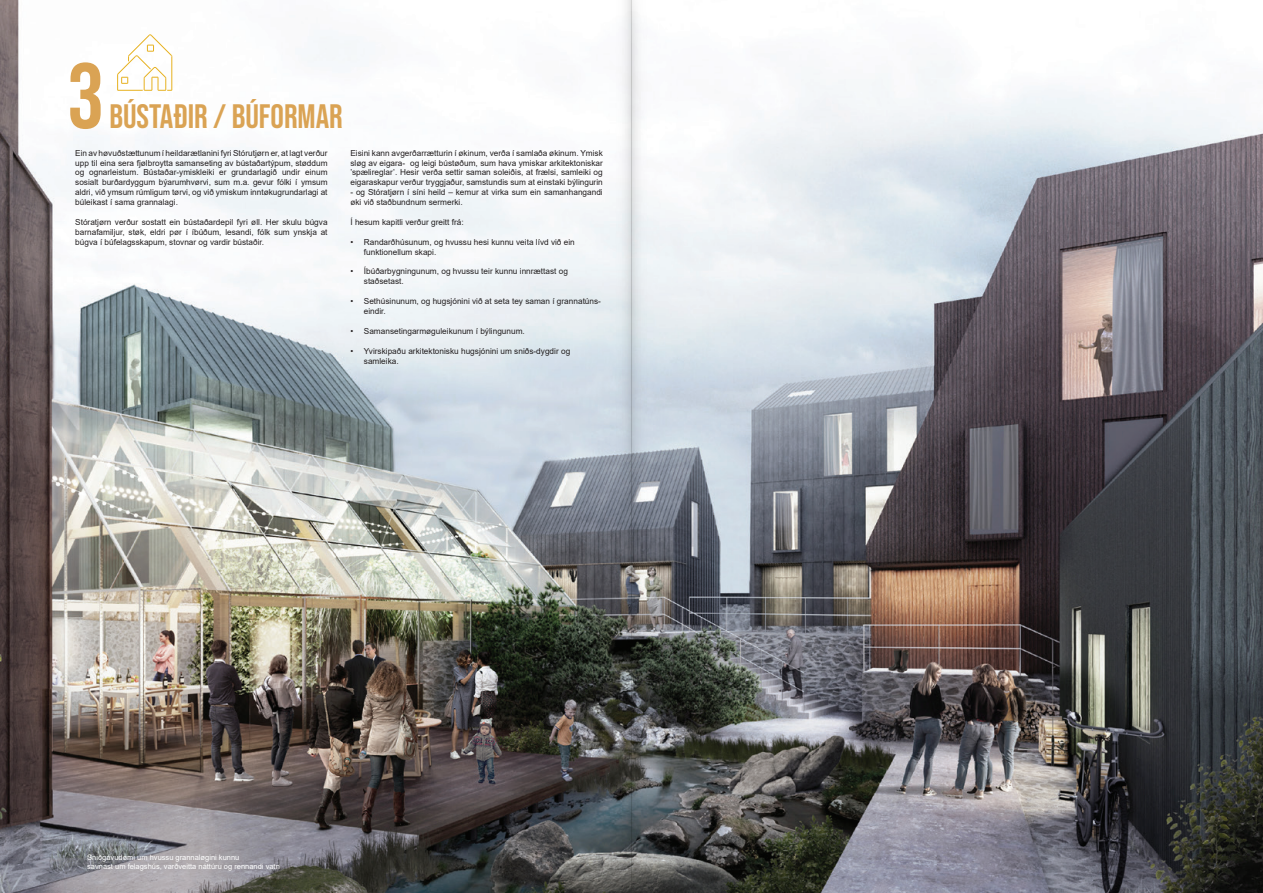
<style>
.page{position:relative;width:1263px;height:893px;background:#fff}
.page>*{position:absolute;margin:0;border:0;box-sizing:border-box;transform-origin:0 0}
.t1{font:92.55px "Bebas Neue";color:#daa354}
.t2{font:33.75px "Bebas Neue";color:#daa354}
.t3{font:8.25px/9.9px "Arial";color:#231f20}
.t4{font:7.5px/9px "Arial";color:#fff}
</style>
<div class="page">
<img style="left:0;top:0;width:1263px;height:893px">
<svg style="left:117px;top:34px;width:56px;height:57px"></svg>
<img style="left:343px;top:0;width:577px;height:893px">
<h1 class="t1" style="left:67px;top:44px;width:39px">3</h1>
<h2 class="t2" style="left:109px;top:98px;width:235px">BÚSTAÐIR / BÚFORMAR</h2>
<p class="t3" style="left:75px;top:148px;width:254px;text-align:justify">Ein av høvuðstættunum í heildarætlanini fyri Stórutjørn er, at lagt verður upp til eina sera fjølbroytta samanseting av bústaðartýpum, støddum og ognarleistum. Bústaðar-ymiskleiki er grundarlagið undir einum sosialt burðardyggum býarumhvørvi, sum m.a. gevur fólki í ymsum aldri, við ymsum rúmligum tørvi, og við ymiskum inntøkugrundarlagi at búleikast í sama grannalagi.</p>
<p class="t3" style="left:75px;top:217px;width:254px;text-align:justify">Stóratjørn verður sostatt ein bústaðardepil fyri øll. Her skulu búgva barnafamiljur, støk, eldri pør í íbúðum, lesandi, fólk sum ynskja at búgva í búfelagsskapum, stovnar og vardir bústaðir.</p>
<p class="t3" style="left:350px;top:148px;width:254px;text-align:justify">Eisini kann avgerðarrætturin í økinum, verða í samlaða økinum. Ymisk sløg av eigara- og leigi bústøðum, sum hava ymiskar arkitektoniskar ’spælireglar’. Hesir verða settir saman soleiðis, at frælsi, samleiki og eigaraskapur verður tryggjaður, samstundis sum at einstaki býlingurin</p>
<p class="t3" style="left:350px;top:187px;width:254px">- og Stóratjørn í síni heild – kemur at virka sum ein samanhangandi øki við staðbundnum sermerki.</p>
<p class="t3" style="left:350px;top:217px;width:115px">Í hesum kapitli verður greitt frá:</p>
<p class="t3" style="left:364px;top:237px;width:212px;text-indent:-13px">• Randarðhúsunum, og hvussu hesi kunnu veita lívd við ein funktionellum skapi.</p>
<p class="t3" style="left:364px;top:267px;width:206px;text-indent:-13px">• Íbúðarbygningunum, og hvussu teir kunnu innrættast og staðsetast.</p>
<p class="t3" style="left:364px;top:296px;width:239px;text-indent:-13px">• Sethúsinunum, og hugsjónini við at seta tey saman í grannatúns&shy;eindir.</p>
<p class="t3" style="left:350px;top:326px;width:174px">• Samansetingarmøguleikunum í býlingunum.</p>
<p class="t3" style="left:364px;top:346px;width:208px;text-indent:-13px">• Yvirskipaðu arkitektonisku hugsjónini um sniðs-dygdir og samleika.</p>
<p class="t4" style="left:87px;top:853px;width:194px">Sniðgávudømi um hvussu grannaløgini kunnu<br>savnast um felagshús, varðveitta náttúru og rennandi vatn</p>
</div>
